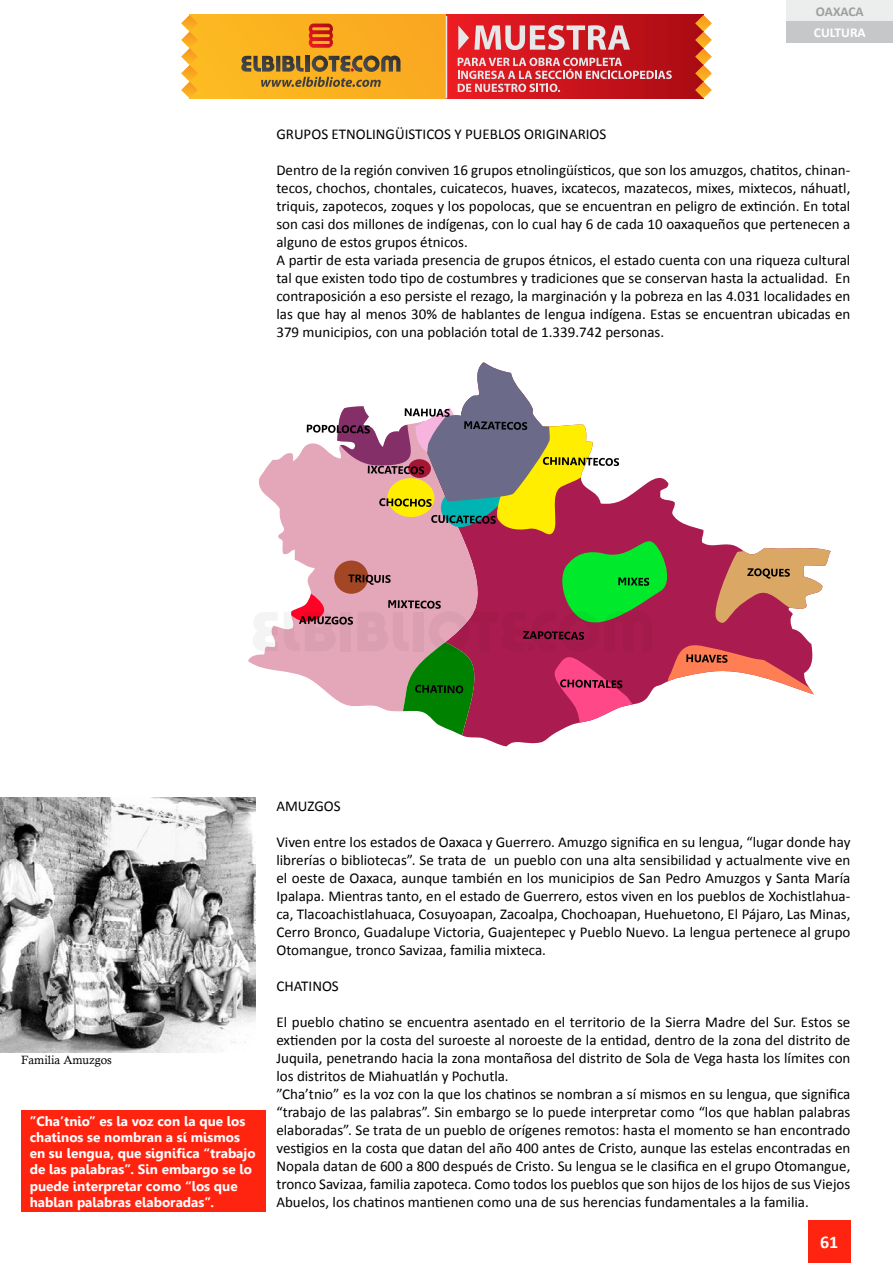
<style>
.page{position:relative;width:893px;height:1263px;background:#fff}
.page>*{position:absolute;margin:0;border:0;box-sizing:border-box;transform-origin:0 0}
.t1{font:700 18px "Calibri";color:#fff}
.t2{font:15px/18px "Calibri";color:#000}
.t3{font:700 13.5px/16.2px "Gisha";color:#fff}
.t4{font:700 13.5px "Calibri";color:#fff}
.t5{font:700 13.5px "Calibri";color:#9c9e9f}
.t6{font:12px "Calisto";color:#000}
</style>
<div class="page">
<div style="left:808px;top:1220px;width:42px;height:43px;background:#ff2410"></div>
<div style="left:787px;top:0;width:106px;height:21px;background:#eceded"></div>
<div style="left:787px;top:21px;width:106px;height:22px;background:#c6c7c8"></div>
<img style="left:0;top:797px;width:255px;height:255px">
<div style="left:21px;top:1110px;width:245px;height:102px;background:#ff2410"></div>
<svg style="left:249px;top:363px;width:581px;height:382px"></svg>
<svg style="left:181px;top:15px;width:531px;height:83px;background:#dc7336"></svg>
<p class="t5" style="left:816px;top:3px;width:49px">OAXACA</p>
<p class="t4" style="left:814px;top:24px;width:53px">CULTURA</p>
<p class="t2" style="left:276px;top:124px;width:331px">GRUPOS ETNOLINGÜISTICOS Y PUEBLOS ORIGINARIOS</p>
<p class="t2" style="left:276px;top:160px;width:576px">Dentro de la región conviven 16 grupos etnolingüísticos, que son los amuzgos, chatitos, chinan&shy;tecos, chochos, chontales, cuicatecos, huaves, ixcatecos, mazatecos, mixes, mixtecos, náhuatl, triquis, zapotecos, zoques y los popolocas, que se encuentran en peligro de extinción. En total son casi dos millones de indígenas, con lo cual hay 6 de cada 10 oaxaqueños que pertenecen a alguno de estos grupos étnicos.<br>A partir de esta variada presencia de grupos étnicos, el estado cuenta con una riqueza cultural tal que existen todo tipo de costumbres y tradiciones que se conservan hasta la actualidad. En contraposición a eso persiste el rezago, la marginación y la pobreza en las 4.031 localidades en las que hay al menos 30% de hablantes de lengua indígena. Estas se encuentran ubicadas en 379 municipios, con una población total de 1.339.742 personas.</p>
<p class="t6" style="left:21px;top:1053px;width:92px">Familia Amuzgos</p>
<p class="t3" style="left:30px;top:1113px;width:227px">”Cha’tnio” es la voz con la que los chatinos se nombran a sí mismos en su lengua, que significa “trabajo de las palabras”. Sin embargo se lo puede interpretar como “los que hablan palabras elaboradas”.</p>
<p class="t2" style="left:276px;top:797px;width:66px">AMUZGOS</p>
<p class="t2" style="left:276px;top:833px;width:576px;text-align:justify">Viven entre los estados de Oaxaca y Guerrero. Amuzgo significa en su lengua, “lugar donde hay librerías o bibliotecas”. Se trata de un pueblo con una alta sensibilidad y actualmente vive en el oeste de Oaxaca, aunque también en los municipios de San Pedro Amuzgos y Santa María Ipalapa. Mientras tanto, en el estado de Guerrero, estos viven en los pueblos de Xochistlahua&shy;ca, Tlacoachistlahuaca, Cosuyoapan, Zacoalpa, Chochoapan, Huehuetono, El Pájaro, Las Minas, Cerro Bronco, Guadalupe Victoria, Guajentepec y Pueblo Nuevo. La lengua pertenece al grupo Otomangue, tronco Savizaa, familia mixteca.</p>
<p class="t2" style="left:276px;top:977px;width:64px">CHATINOS</p>
<p class="t2" style="left:276px;top:1013px;width:576px">El pueblo chatino se encuentra asentado en el territorio de la Sierra Madre del Sur. Estos se extienden por la costa del suroeste al noroeste de la entidad, dentro de la zona del distrito de Juquila, penetrando hacia la zona montañosa del distrito de Sola de Vega hasta los límites con los distritos de Miahuatlán y Pochutla.<br>”Cha’tnio” es la voz con la que los chatinos se nombran a sí mismos en su lengua, que significa “trabajo de las palabras”. Sin embargo se lo puede interpretar como “los que hablan palabras elaboradas”. Se trata de un pueblo de orígenes remotos: hasta el momento se han encontrado vestigios en la costa que datan del año 400 antes de Cristo, aunque las estelas encontradas en Nopala datan de 600 a 800 después de Cristo. Su lengua se le clasifica en el grupo Otomangue, tronco Savizaa, familia zapoteca. Como todos los pueblos que son hijos de los hijos de sus Viejos Abuelos, los chatinos mantienen como una de sus herencias fundamentales a la familia.</p>
<p class="t1" style="left:820px;top:1231px;width:20px">61</p>
</div>
